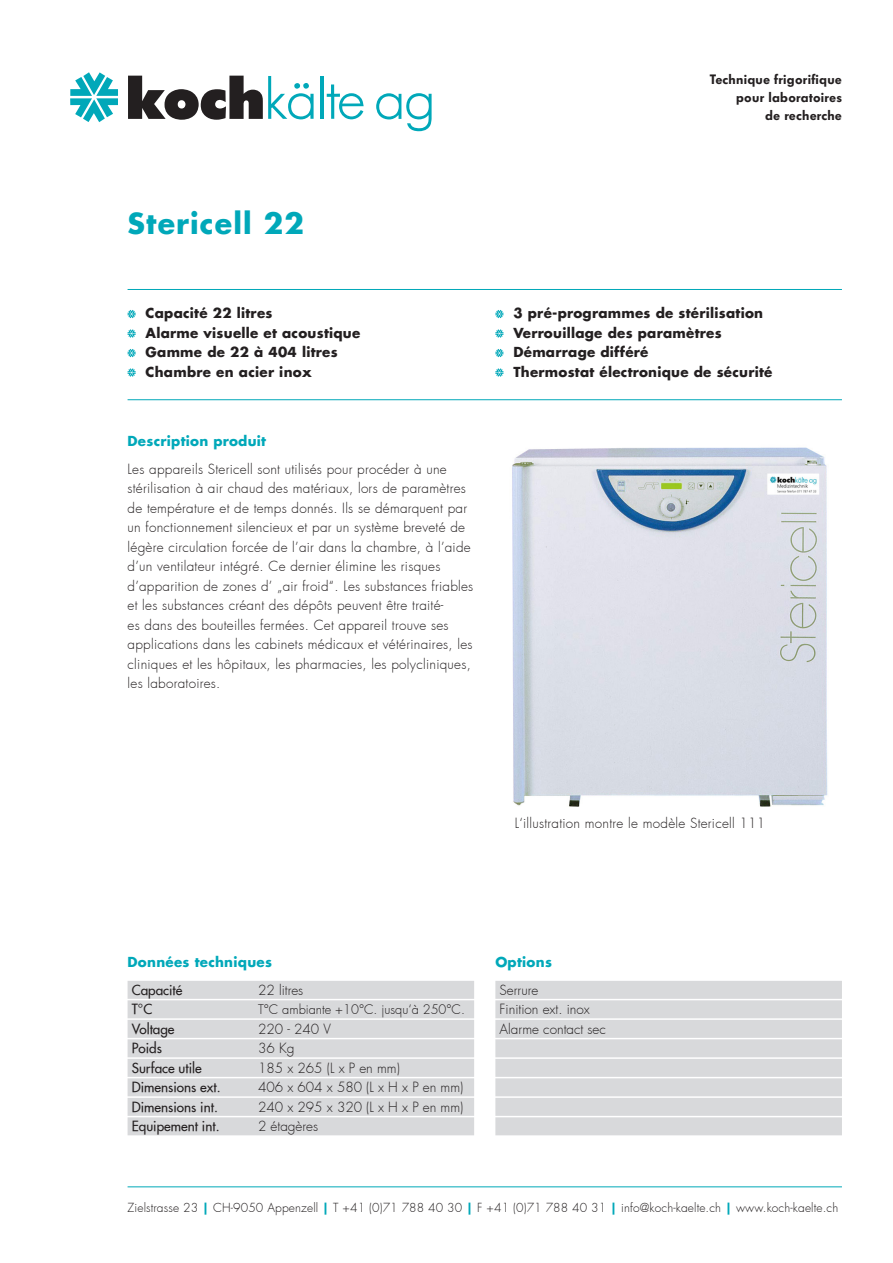
<style>
.page{position:relative;width:893px;height:1263px;background:#fff}
.page>*{position:absolute;margin:0;border:0;box-sizing:border-box;transform-origin:0 0}
.t1{font:700 28.5px "Futura";letter-spacing:.04em;color:#00a8b9}
.t2{font:300 13.5px/19.5px "Futura";letter-spacing:.02em;color:#231f20}
.Aufzählung{font:700 13.5px "Futura";letter-spacing:.02em;color:#231f20}
.t3{font:300 13.5px/19.5px "Futura";color:#231f20}
.t4{font:500 13.5px "Futura";color:#231f20}
.t5{font:600 13.5px/18px "Futura BQ";letter-spacing:.02em;color:#231f20;text-align:right}
.t6{font:700 13.5px "Futura";letter-spacing:.02em;color:#00a8b9}
.t7{font:300 12.75px "Futura";color:#231f20}
.t8{font:300 12px "Futura";letter-spacing:.01em;color:#231f20}
.s1{font-weight:700;color:#00a8b9}
</style>
<div class="page">
<img style="left:512px;top:447px;width:316px;height:360px">
<svg style="left:128px;top:310px;width:8px;height:8px"></svg>
<svg style="left:128px;top:329px;width:8px;height:9px"></svg>
<svg style="left:128px;top:349px;width:8px;height:8px"></svg>
<svg style="left:128px;top:368px;width:8px;height:9px"></svg>
<svg style="left:495px;top:310px;width:8px;height:8px"></svg>
<svg style="left:495px;top:329px;width:8px;height:9px"></svg>
<svg style="left:495px;top:349px;width:8px;height:8px"></svg>
<svg style="left:495px;top:368px;width:8px;height:9px"></svg>
<svg style="left:70px;top:72px;width:48px;height:50px"></svg>
<svg style="left:128px;top:76px;width:186px;height:44px"></svg>
<hr style="left:320px;top:76px;width:3px;height:43px;background:#00a8b9">
<svg style="left:327px;top:84px;width:37px;height:35px"></svg>
<svg style="left:376px;top:93px;width:56px;height:38px"></svg>
<hr style="left:128px;top:289px;width:714px;height:1px;background:#00a8b9">
<hr style="left:128px;top:399px;width:714px;height:1px;background:#00a8b9">
<hr style="left:128px;top:1186px;width:714px;height:1px;background:#00a8b9">
<div style="left:495px;top:981px;width:347px;height:18px;background:#d8d9db"></div>
<div style="left:495px;top:1000px;width:347px;height:18px;background:#d8d9db"></div>
<div style="left:495px;top:1020px;width:347px;height:18px;background:#d8d9db"></div>
<div style="left:495px;top:1039px;width:347px;height:18px;background:#d8d9db"></div>
<div style="left:495px;top:1059px;width:347px;height:18px;background:#d8d9db"></div>
<div style="left:495px;top:1078px;width:347px;height:18px;background:#d8d9db"></div>
<div style="left:495px;top:1098px;width:347px;height:18px;background:#d8d9db"></div>
<div style="left:495px;top:1117px;width:347px;height:18px;background:#d8d9db"></div>
<div style="left:128px;top:981px;width:346px;height:18px;background:#d8d9db"></div>
<div style="left:128px;top:1000px;width:346px;height:18px;background:#d8d9db"></div>
<div style="left:128px;top:1020px;width:346px;height:18px;background:#d8d9db"></div>
<div style="left:128px;top:1039px;width:346px;height:18px;background:#d8d9db"></div>
<div style="left:128px;top:1059px;width:346px;height:18px;background:#d8d9db"></div>
<div style="left:128px;top:1078px;width:346px;height:18px;background:#d8d9db"></div>
<div style="left:128px;top:1098px;width:346px;height:18px;background:#d8d9db"></div>
<div style="left:128px;top:1117px;width:346px;height:18px;background:#d8d9db"></div>
<h1 class="t1" style="left:128px;top:204px;width:178px">Stericell 22</h1>
<p class="Aufzählung" style="left:146px;top:304px;width:128px">Capacité 22 litres</p>
<p class="Aufzählung" style="left:146px;top:324px;width:216px">Alarme visuelle et acoustique</p>
<p class="Aufzählung" style="left:146px;top:343px;width:194px">Gamme de 22 à 404 litres</p>
<p class="Aufzählung" style="left:146px;top:363px;width:168px">Chambre en acier inox</p>
<p class="t6" style="left:128px;top:432px;width:140px">Description produit</p>
<p class="t2" style="left:128px;top:460px;width:347px">Les appareils Stericell sont utilisés pour procéder à une stérilisation à air chaud des matériaux, lors de paramètres de température et de temps donnés. Ils se démarquent par un fonctionnement silencieux et par un système breveté de légère circulation forcée de l’air dans la chambre, à l’aide d’un ventilateur intégré. Ce dernier élimine les risques d’apparition de zones d’ „air froid“. Les substances friables et les substances créant des dépôts peuvent être traité-<br>es dans des bouteilles fermées. Cet appareil trouve ses applications dans les cabinets médicaux et vétérinaires, les cliniques et les hôpitaux, les pharmacies, les polycliniques, les laboratoires.</p>
<p class="t5" style="left:710px;top:71px;width:134px">Technique frigorifique pour laboratoires<br>de recherche</p>
<p class="Aufzählung" style="left:513px;top:304px;width:251px">3 pré-programmes de stérilisation</p>
<p class="Aufzählung" style="left:513px;top:324px;width:210px">Verrouillage des paramètres</p>
<p class="Aufzählung" style="left:513px;top:343px;width:137px">Démarrage différé</p>
<p class="Aufzählung" style="left:513px;top:363px;width:261px">Thermostat électronique de sécurité</p>
<p class="t2" style="left:515px;top:814px;width:252px">L‘illustration montre le modèle Stericell 111</p>
<p class="t6" style="left:128px;top:953px;width:146px">Données techniques</p>
<p class="t4" style="left:132px;top:981px;width:52px">Capacité</p>
<p class="t3" style="left:258px;top:980px;width:47px">22 litres</p>
<p class="t4" style="left:132px;top:1001px;width:22px">T°C</p>
<p class="t7" style="left:258px;top:1002px;width:208px">T°C ambiante +10°C. jusqu‘à 250°C.</p>
<p class="t4" style="left:132px;top:1020px;width:44px">Voltage</p>
<p class="t2" style="left:258px;top:1019px;width:74px">220 - 240 V</p>
<p class="t4" style="left:132px;top:1040px;width:32px">Poids</p>
<p class="t2" style="left:258px;top:1039px;width:38px">36 Kg</p>
<p class="t4" style="left:132px;top:1059px;width:71px">Surface utile</p>
<p class="t3" style="left:258px;top:1058px;width:143px">185 x 265 (L x P en mm)</p>
<p class="t4" style="left:132px;top:1079px;width:90px">Dimensions ext.</p>
<p class="t3" style="left:258px;top:1078px;width:207px">406 x 604 x 580 (L x H x P en mm)</p>
<p class="t4" style="left:132px;top:1098px;width:88px">Dimensions int.</p>
<p class="t3" style="left:258px;top:1097px;width:207px">240 x 295 x 320 (L x H x P en mm)</p>
<p class="t4" style="left:132px;top:1118px;width:89px">Equipement int.</p>
<p class="t3" style="left:258px;top:1117px;width:62px">2 étagères</p>
<p class="t6" style="left:495px;top:953px;width:58px">Options</p>
<p class="t3" style="left:500px;top:980px;width:108px">Serrure<br>Finition ext. inox<br>Alarme contact sec</p>
<p class="t8" style="left:128px;top:1200px;width:712px">Zielstrasse 23 <span class="s1">|</span> CH-9050 Appenzell <span class="s1">|</span> T +41 (0)71 788 40 30 <span class="s1">|</span> F +41 (0)71 788 40 31 <span class="s1">|</span> info@koch-kaelte.ch <span class="s1">|</span> www.koch-kaelte.ch</p>
</div>
